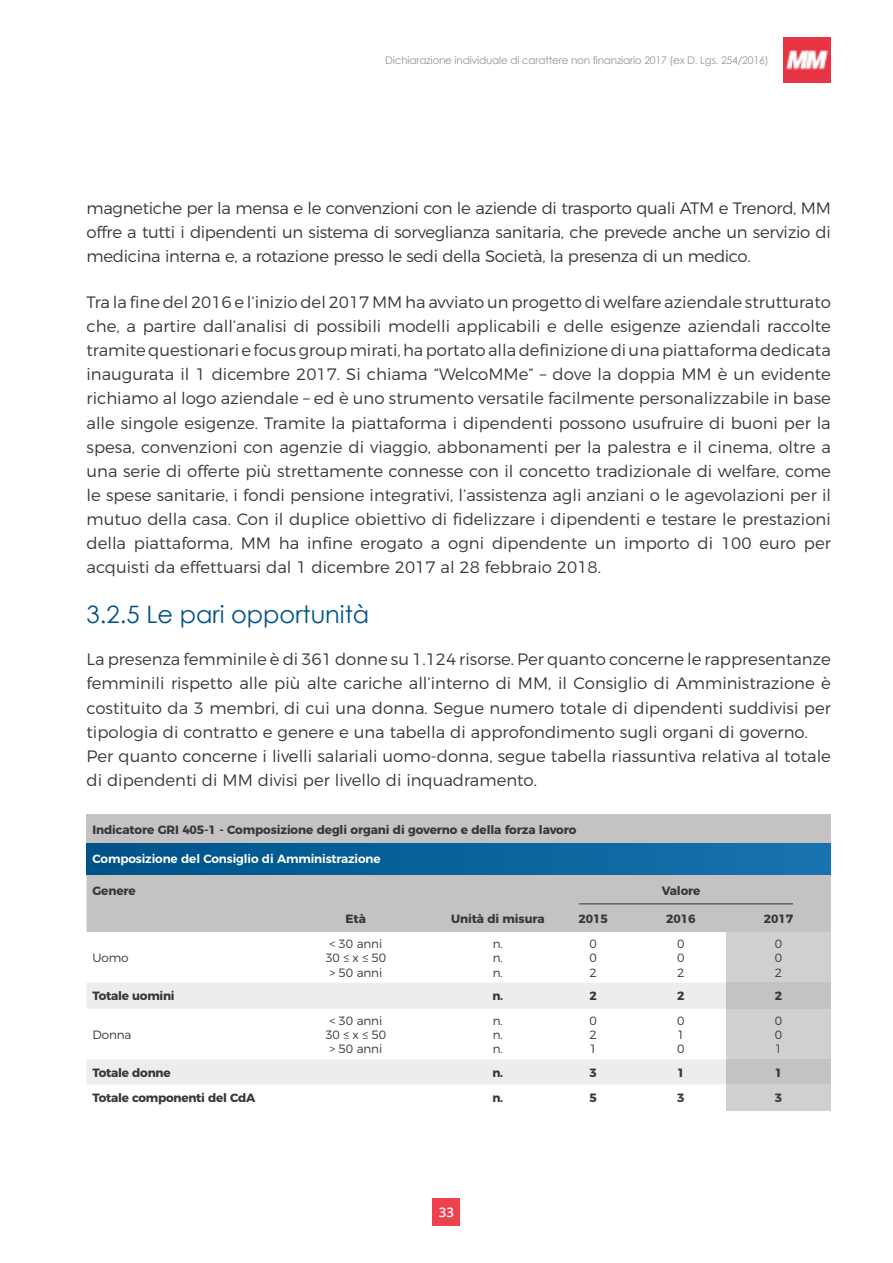
<style>
.page{position:relative;width:893px;height:1263px;background:#fff}
.page>*{position:absolute;margin:0;border:0;box-sizing:border-box;transform-origin:0 0}
.t1{font:24px "Century Gothic";color:#005288}
.t2{font:300 16.5px/24px "Montserrat";color:#33393c;text-align:justify}
.t3{font:600 13.2px "Open Sans";color:#fff}
.t4{font:700 12px "Montserrat";letter-spacing:-.01em;color:#33393c}
.t5{font:300 12px/14.4px "Montserrat";letter-spacing:-.01em;color:#33393c;text-align:justify}
.t6{font:600 12px "Montserrat";letter-spacing:-.01em;color:#fff}
.t7{font:10.5px "Century Gothic";letter-spacing:-.02em;color:#939598}
</style>
<div class="page">
<img style="left:783px;top:38px;width:48px;height:45px">
<div style="left:433px;top:1198px;width:27px;height:27px;background:#ef404d"></div>
<div style="left:87px;top:875px;width:744px;height:57px;background:#c5c2c2"></div>
<div style="left:726px;top:932px;width:105px;height:51px;background:#d2cfcf"></div>
<svg style="left:87px;top:983px;width:639px;height:101px;fill:#f3f3f3"></svg>
<div style="left:726px;top:983px;width:105px;height:26px;background:#c5c2c2"></div>
<div style="left:726px;top:1009px;width:105px;height:50px;background:#d2cfcf"></div>
<div style="left:726px;top:1059px;width:105px;height:25px;background:#c5c2c2"></div>
<div style="left:726px;top:1084px;width:105px;height:27px;background:#d2cfcf"></div>
<div style="left:87px;top:814px;width:744px;height:29px;background:#c5c2c2"></div>
<div style="left:87px;top:843px;width:744px;height:31px;background:linear-gradient(to right,#005287,#1872af)"></div>
<hr style="left:579px;top:903px;width:214px;height:1px;background:#33393c">
<p class="t7" style="left:385px;top:53px;width:385px">Dichiarazione individuale di carattere non finanziario 2017 (ex D. Lgs. 254/2016)</p>
<p class="t2" style="left:87px;top:195px;width:746px">magnetiche per la mensa e le convenzioni con le aziende di trasporto quali ATM e Trenord, MM offre a tutti i dipendenti un sistema di sorveglianza sanitaria, che prevede anche un servizio di medicina interna e, a rotazione presso le sedi della Società, la presenza di un medico.</p>
<p class="t2" style="left:87px;top:289px;width:746px">Tra la fine del 2016 e l’inizio del 2017 MM ha avviato un progetto di welfare aziendale strutturato che, a partire dall’analisi di possibili modelli applicabili e delle esigenze aziendali raccolte tramite questionari e focus group mirati, ha portato alla definizione di una piattaforma dedicata inaugurata il 1 dicembre 2017. Si chiama “WelcoMMe” – dove la doppia MM è un evidente richiamo al logo aziendale – ed è uno strumento versatile facilmente personalizzabile in base alle singole esigenze. Tramite la piattaforma i dipendenti possono usufruire di buoni per la spesa, convenzioni con agenzie di viaggio, abbonamenti per la palestra e il cinema, oltre a una serie di offerte più strettamente connesse con il concetto tradizionale di welfare, come le spese sanitarie, i fondi pensione integrativi, l’assistenza agli anziani o le agevolazioni per il mutuo della casa. Con il duplice obiettivo di fidelizzare i dipendenti e testare le prestazioni della piattaforma, MM ha infine erogato a ogni dipendente un importo di 100 euro per acquisti da effettuarsi dal 1 dicembre 2017 al 28 febbraio 2018.</p>
<h1 class="t1" style="left:87px;top:598px;width:284px">3.2.5 Le pari opportunità</h1>
<p class="t2" style="left:87px;top:646px;width:746px;text-align:left">La presenza femminile è di 361 donne su 1.124 risorse. Per quanto concerne le rappresentanze femminili rispetto alle più alte cariche all’interno di MM, il Consiglio di Amministrazione è costituito da 3 membri, di cui una donna. Segue numero totale di dipendenti suddivisi per tipologia di contratto e genere e una tabella di approfondimento sugli organi di governo.<br>Per quanto concerne i livelli salariali uomo-donna, segue tabella riassuntiva relativa al totale di dipendenti di MM divisi per livello di inquadramento.</p>
<p class="t4" style="left:92px;top:820px;width:485px">Indicatore GRI 405-1 - Composizione degli organi di governo e della forza lavoro</p>
<p class="t6" style="left:92px;top:849px;width:290px">Composizione del Consiglio di Amministrazione</p>
<p class="t4" style="left:92px;top:881px;width:45px">Genere</p>
<p class="t4" style="left:662px;top:881px;width:40px">Valore</p>
<p class="t5" style="left:92px;top:950px;width:38px">Uomo</p>
<p class="t4" style="left:346px;top:909px;width:22px">Età</p>
<p class="t4" style="left:451px;top:909px;width:95px">Unità di misura</p>
<p class="t4" style="left:579px;top:909px;width:31px">2015</p>
<p class="t4" style="left:666px;top:909px;width:31px">2016</p>
<p class="t4" style="left:764px;top:909px;width:31px">2017</p>
<p class="t5" style="left:325px;top:935px;width:62px;text-align:center">&lt; 30 anni<br>30 ≤ x ≤ 50 &gt; 50 anni</p>
<p class="t5" style="left:493px;top:935px;width:12px">n. n. n.</p>
<p class="t5" style="left:589px;top:935px;width:9px">0<br>0<br>2</p>
<p class="t5" style="left:677px;top:935px;width:9px">0<br>0<br>2</p>
<p class="t5" style="left:775px;top:935px;width:9px">0<br>0<br>2</p>
<p class="t4" style="left:92px;top:986px;width:84px">Totale uomini</p>
<p class="t4" style="left:492px;top:986px;width:12px">n.</p>
<p class="t4" style="left:589px;top:986px;width:9px">2</p>
<p class="t4" style="left:677px;top:986px;width:9px">2</p>
<p class="t4" style="left:775px;top:986px;width:9px">2</p>
<p class="t5" style="left:92px;top:1026px;width:41px">Donna</p>
<p class="t5" style="left:325px;top:1012px;width:62px;text-align:center">&lt; 30 anni<br>30 ≤ x ≤ 50 &gt; 50 anni</p>
<p class="t5" style="left:493px;top:1012px;width:12px">n. n. n.</p>
<p class="t5" style="left:589px;top:1012px;width:9px">0<br>2<br>1</p>
<p class="t5" style="left:677px;top:1012px;width:9px">0<br>1<br>0</p>
<p class="t5" style="left:775px;top:1012px;width:9px">0<br>0<br>1</p>
<p class="t4" style="left:92px;top:1063px;width:80px">Totale donne</p>
<p class="t4" style="left:492px;top:1063px;width:12px">n.</p>
<p class="t4" style="left:589px;top:1063px;width:9px">3</p>
<p class="t4" style="left:677px;top:1063px;width:9px">1</p>
<p class="t4" style="left:775px;top:1063px;width:9px">1</p>
<p class="t4" style="left:92px;top:1088px;width:164px">Totale componenti del CdA</p>
<p class="t4" style="left:492px;top:1088px;width:12px">n.</p>
<p class="t4" style="left:589px;top:1088px;width:9px">5</p>
<p class="t4" style="left:677px;top:1088px;width:9px">3</p>
<p class="t4" style="left:775px;top:1088px;width:9px">3</p>
<p class="t3" style="left:439px;top:1203px;width:17px">33</p>
</div>
